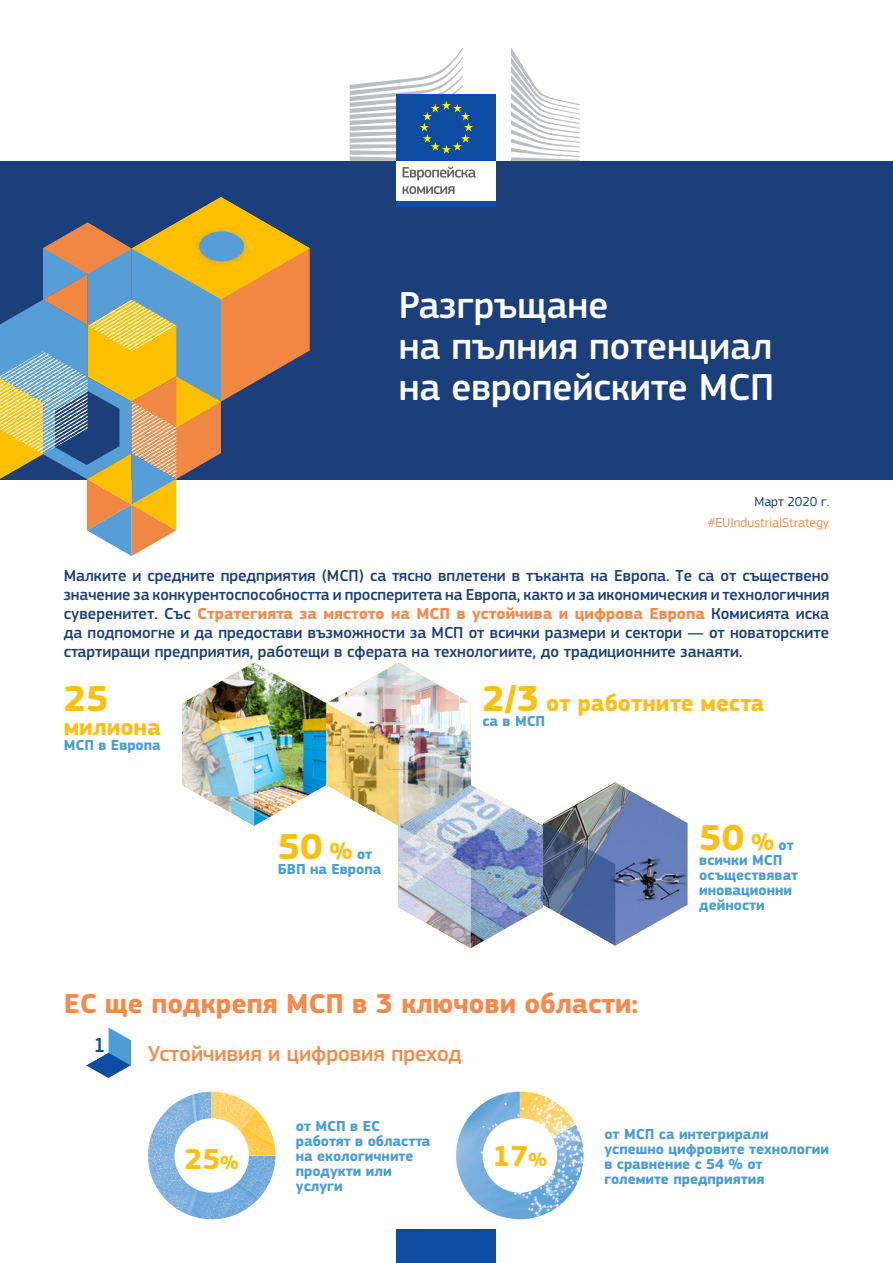
<style>
.page{position:relative;width:893px;height:1263px;background:#fff}
.page>*{position:absolute;margin:0;border:0;box-sizing:border-box;transform-origin:0 0}
.doc_title{font:500 39px/41px "EC Square Sans Pro";color:#fff}
.fig1{font:700 37.5px "EC Square Sans Pro";color:#fdc011}
.fig2_2{font:700 30px "EC Square Sans Pro";color:#fdc011}
.title_1{font:700 28.5px "EC Square Sans Pro";color:#f68a4b}
.fig1-2{font:700 24px "EC Square Sans Pro";color:#fdc011}
.title_2{font:500 22.5px "EC Square Sans Pro";color:#f68a4b}
.title_2_no{font:500 21px "EC Square Sans Pro";color:#0d4da1}
.intro{font:500 16.5px/19px "EC Square Sans Pro";color:#1b3f7a;text-align:justify}
.fig2_3{font:700 15px/15px "EC Square Sans Pro";color:#4b9dd5}
.fig1-3{font:700 15px/15px "EC Square Sans Pro";color:#4b9dd5}
.tweet{font:13.5px "EC Square Sans Pro";color:#f68a4b}
.doc_date{font:13.5px "EC Square Sans Pro";color:#1b3f7a}
.s1{font-weight:700;color:#f68a4b}
.s2{font-size:24px}
.s3{font-size:15px;color:#4b9dd5}
.s4{font-size:37.5px}
.s5{font-size:19.5px}
</style>
<div class="page">
<div style="left:0;top:161px;width:893px;height:318px;background:#1b3f7a"></div>
<div style="left:397px;top:159px;width:99px;height:44px;background:#fff"></div>
<div style="left:397px;top:202px;width:99px;height:5px;background:#0d4da1"></div>
<svg style="left:511px;top:48px;width:69px;height:113px"></svg>
<div style="left:397px;top:95px;width:99px;height:66px;background:#0d4da1"></div>
<svg style="left:350px;top:47px;width:126px;height:133px"></svg>
<svg style="left:403px;top:186px;width:52px;height:8px"></svg>
<div style="left:397px;top:1230px;width:99px;height:33px;background:#0d4da1"></div>
<svg style="left:148px;top:1092px;width:127px;height:127px"></svg>
<img style="left:212px;top:1092px;width:63px;height:63px">
<svg style="left:456px;top:1092px;width:128px;height:128px"></svg>
<img style="left:520px;top:1092px;width:55px;height:45px">
<img style="left:182px;top:662px;width:505px;height:286px">
<svg style="left:0;top:197px;width:310px;height:359px"></svg>
<img style="left:189px;top:223px;width:63px;height:48px">
<div style="left:199px;top:231px;width:45px;height:30px;background:#579ed6;border-radius:50%"></div>
<svg style="left:86px;top:1027px;width:45px;height:51px"></svg>
<p class="doc_title" style="left:399px;top:285px;width:377px">Разгръщане<br>на пълния потенциал на европейските МСП</p>
<p class="doc_date" style="left:754px;top:493px;width:76px">Март 2020 г.</p>
<p class="tweet" style="left:708px;top:514px;width:123px">#EUIndustrialStrategy</p>
<p class="intro" style="left:64px;top:566px;width:767px">Малките и средните предприятия (МСП) са тясно вплетени в тъканта на Европа. Те са от съществено значение за конкурентоспособността и просперитета на Европа, както и за икономическия и технологичния суверенитет. Със <span class="s1">Стратегията за мястото на МСП в устойчива и цифрова Европа</span> Комисията иска да подпомогне и да предостави възможности за МСП от всички размери и сектори — от новаторските стартиращи предприятия, работещи в сферата на технологиите, до традиционните занаяти.</p>
<p class="fig1" style="left:64px;top:676px;width:46px">25</p>
<p class="fig1-2" style="left:64px;top:713px;width:99px">милиона</p>
<p class="fig1-3" style="left:64px;top:738px;width:99px">МСП в Европа</p>
<p class="fig1" style="left:278px;top:824px;width:96px">50 <span class="s2">%</span> <span class="s3">от</span></p>
<p class="fig1-3" style="left:278px;top:862px;width:105px">БВП на Европа</p>
<p class="fig1-2" style="left:482px;top:689px;width:283px"><span class="s4">2/3</span> от работните места</p>
<p class="fig1-3" style="left:482px;top:714px;width:64px">са в МСП</p>
<p class="fig1" style="left:699px;top:815px;width:96px">50 <span class="s2">%</span> <span class="s3">от</span></p>
<p class="fig1-3" style="left:699px;top:853px;width:101px">всички МСП осъществяват иновационни дейности</p>
<p class="title_1" style="left:64px;top:987px;width:576px">ЕС ще подкрепя МСП в 3 ключови области:</p>
<p class="title_2_no" style="left:93px;top:1033px;width:14px">1</p>
<p class="title_2" style="left:148px;top:1040px;width:315px">Устойчивия и цифровия преход</p>
<p class="fig2_3" style="left:296px;top:1119px;width:136px">от МСП в ЕС работят в областта на екологичните продукти или услуги</p>
<p class="fig2_3" style="left:604px;top:1127px;width:226px">от МСП са интегрирали успешно цифровите технологии в сравнение с 54 % от големите предприятия</p>
<p class="fig2_2" style="left:184px;top:1141px;width:56px">25<span class="s5">%</span></p>
<p class="fig2_2" style="left:493px;top:1138px;width:56px">17<span class="s5">%</span></p>
</div>
